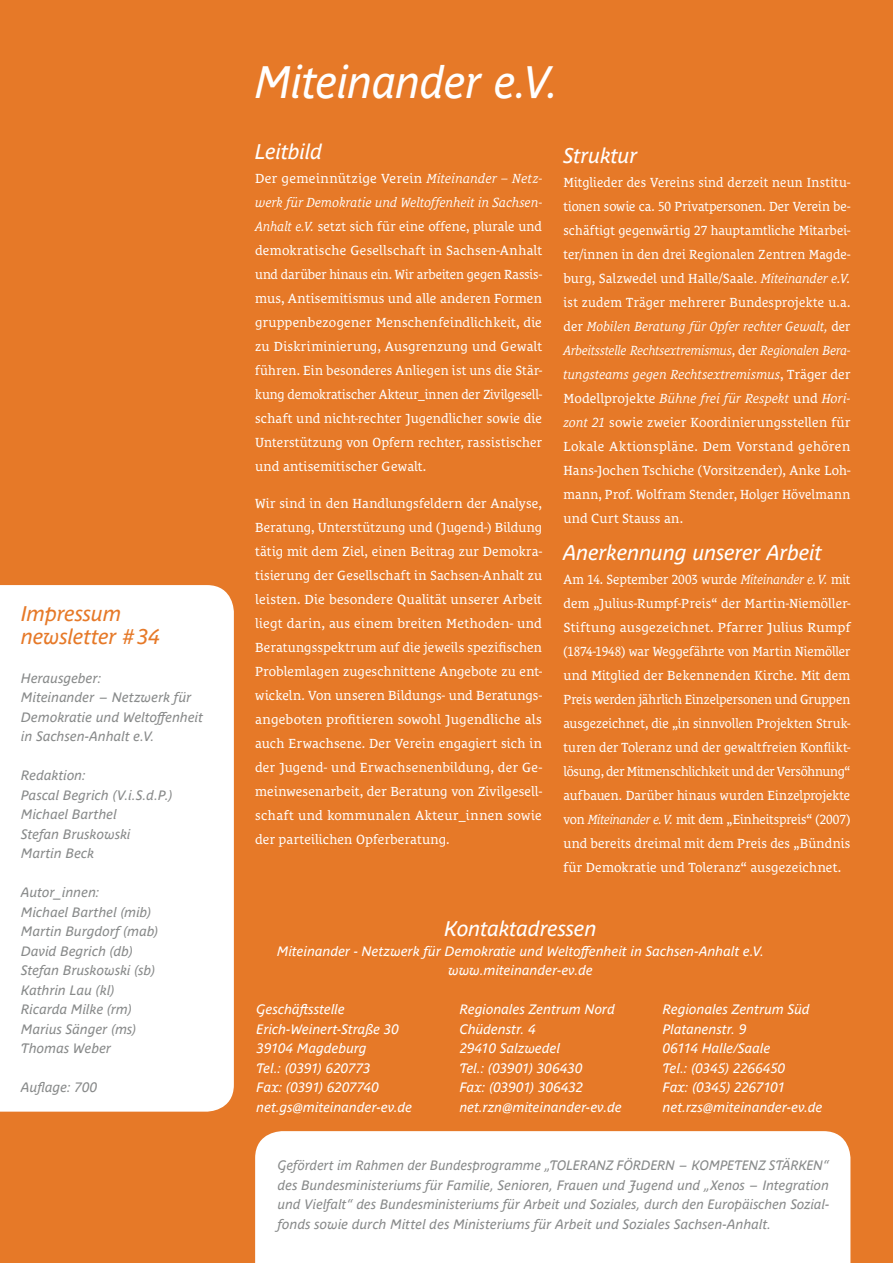
<style>
.page{position:relative;width:893px;height:1263px;background:#e67928}
.page>*{position:absolute;margin:0;border:0;box-sizing:border-box;transform-origin:0 0}
.t1{font:italic 45px "Parisine Plus Ptf";letter-spacing:-.015em;color:#fff;scale:.96 1}
.t2{font:italic 21px "Parisine Plus Ptf";letter-spacing:-.01em;color:#fff}
.t3{font:italic 21px/22.5px "Parisine Plus Ptf";letter-spacing:-.01em;color:#e67928}
.t4{font:13.5px/24px "Le Monde Courrier";letter-spacing:.005em;color:#fff;text-align:justify;scale:.96 1}
.t5{font:13.5px/24px "Le Monde Courrier";letter-spacing:.005em;color:#fff}
.t6{font:italic 13.5px/19.5px "Parisine Plus Ptf";letter-spacing:.005em;color:#fff}
.t7{font:italic 13.5px/19.5px "Parisine Plus Ptf";letter-spacing:.005em;color:#888a8a}
.t8{font:italic 13.5px/19.5px "Parisine Plus Ptf";letter-spacing:.005em;color:#888a8a;text-align:justify;scale:.96 1}
.s1{font-style:italic}
</style>
<div class="page">
<div style="left:0;top:585px;width:234px;height:526px;background:#fff"></div>
<div style="left:255px;top:1131px;width:595px;height:132px;background:#fff"></div>
<h2 class="t3" style="left:21px;top:601px;width:141px">Impressum newsletter #34</h2>
<p class="t7" style="left:21px;top:667px;width:184px">Herausgeber:<br>Miteinander – Netzwerk für<br>Demokratie und Weltoffenheit in Sachsen-Anhalt e.V.</p>
<p class="t7" style="left:21px;top:764px;width:153px">Redaktion:<br>Pascal Begrich (V.i.S.d.P.)<br>Michael Barthel<br>Stefan Bruskowski<br>Martin Beck</p>
<p class="t7" style="left:21px;top:881px;width:139px">Autor_innen:<br>Michael Barthel (mib)<br>Martin Burgdorf (mab)<br>David Begrich (db)<br>Stefan Bruskowski (sb)<br>Kathrin Lau (kl)<br>Ricarda Milke (rm)<br>Marius Sänger (ms)<br>Thomas Weber</p>
<p class="t7" style="left:21px;top:1076px;width:78px">Auflage: 700</p>
<h1 class="t1" style="left:255px;top:48px;width:318px">Miteinander e.V.</h1>
<h2 class="t2" style="left:255px;top:136px;width:69px">Leitbild</h2>
<p class="t5" style="left:255px;top:166px;width:289px">Der gemeinnützige Verein <span class="s1">Miteinander – Netz&shy;werk für Demokratie und Weltoffenheit in Sachsen-- Anhalt e.V.</span> setzt sich für eine offene, plurale und demokratische Gesellschaft in Sachsen-Anhalt und darüber hinaus ein. Wir arbeiten gegen Rassis&shy;mus, Antisemitismus und alle anderen Formen gruppenbezogener Menschenfeindlichkeit, die zu Diskriminierung, Ausgrenzung und Gewalt führen. Ein besonderes Anliegen ist uns die Stär&shy;kung demokratischer Akteur_innen der Zivilgesell&shy;schaft und nicht-rechter Jugendlicher sowie die Unterstützung von Opfern rechter, rassistischer und antisemitischer Gewalt.</p>
<p class="t5" style="left:255px;top:491px;width:289px;text-align:justify">Wir sind in den Handlungsfeldern der Analyse, Beratung, Unterstützung und (Jugend-) Bildung tätig mit dem Ziel, einen Beitrag zur Demokra&shy;tisierung der Gesellschaft in Sachsen-Anhalt zu leisten. Die besondere Qualität unserer Arbeit liegt darin, aus einem breiten Methoden- und Beratungsspektrum auf die jeweils spezifischen Problemlagen zugeschnittene Angebote zu ent&shy;wickeln. Von unseren Bildungs- und Beratungs&shy;angeboten profitieren sowohl Jugendliche als auch Erwachsene. Der Verein engagiert sich in der Jugend- und Erwachsenenbildung, der Ge&shy;meinwesenarbeit, der Beratung von Zivilgesell&shy;schaft und kommunalen Akteur_innen sowie der parteilichen Opferberatung.</p>
<h2 class="t2" style="left:563px;top:140px;width:76px">Struktur</h2>
<p class="t4" style="left:563px;top:170px;width:300px">Mitglieder des Vereins sind derzeit neun Institu&shy;tionen sowie ca. 50 Privatpersonen. Der Verein be&shy;schäftigt gegenwärtig 27 hauptamtliche Mitarbei&shy;ter/innen in den drei Regionalen Zentren Magde&shy;burg, Salzwedel und Halle/Saale. <span class="s1">Miteinander e.V. </span>ist zudem Träger mehrerer Bundesprojekte u.a. der <span class="s1">Mobilen Beratung für Opfer rechter Gewalt,</span> der <span class="s1">Arbeitsstelle Rechtsextremismus</span>, der <span class="s1">Regionalen Bera&shy;tungsteams gegen Rechtsextremismus</span>, Träger der Modellprojekte <span class="s1">Bühne frei für Respekt</span> und <span class="s1">Hori&shy;zont 21</span> sowie zweier Koordinierungsstellen für Lokale Aktionspläne. Dem Vorstand gehören Hans-Jochen Tschiche (Vorsitzender), Anke Loh&shy;mann, Prof. Wolfram Stender, Holger Hövelmann und Curt Stauss an.</p>
<h2 class="t2" style="left:563px;top:537px;width:260px">Anerkennung unserer Arbeit</h2>
<p class="t4" style="left:563px;top:567px;width:300px">Am 14. September 2003 wurde <span class="s1">Miteinander e.V.</span> mit dem „Julius-Rumpf-Preis“ der Martin-Niemöller-Stiftung ausgezeichnet. Pfarrer Julius Rumpf (1874-1948) war Weggefährte von Martin Niemöller und Mitglied der Bekennenden Kirche. Mit dem Preis werden jährlich Einzelpersonen und Gruppen ausgezeichnet, die „in sinnvollen Projekten Struk&shy;turen der Toleranz und der gewaltfreien Konflikt&shy;lösung, der Mitmenschlichkeit und der Versöhnung“ aufbauen. Darüber hinaus wurden Einzelprojekte von <span class="s1">Miteinander e.V.</span> mit dem „Einheitspreis“ (2007) und bereits dreimal mit dem Preis des „Bündnis für Demokratie und Toleranz“ ausgezeichnet.</p>
<h2 class="t2" style="left:445px;top:913px;width:154px">Kontaktadressen</h2>
<p class="t6" style="left:277px;top:940px;width:489px;text-align:center">Miteinander - Netzwerk für Demokratie und Weltoffenheit in Sachsen-Anhalt e.V. www.miteinander-ev.de</p>
<p class="t6" style="left:257px;top:998px;width:157px">Geschäftsstelle<br>Erich-Weinert-Straße 30<br>39104 Magdeburg<br>Tel.: (0391) 620773<br>Fax: (0391) 6207740 net.gs@miteinander-ev.de</p>
<p class="t6" style="left:460px;top:998px;width:164px">Regionales Zentrum Nord<br>Chüdenstr. 4<br>29410 Salzwedel<br>Tel.: (03901) 306430<br>Fax: (03901) 306432 net.rzn@miteinander-ev.de</p>
<p class="t6" style="left:663px;top:998px;width:161px">Regionales Zentrum Süd<br>Platanenstr. 9<br>06114 Halle/Saale<br>Tel.: (0345) 2266450<br>Fax: (0345) 2267101 net.rzs@miteinander-ev.de</p>
<p class="t8" style="left:278px;top:1154px;width:576px">Gefördert im Rahmen der Bundesprogramme „TOLERANZ FÖRDERN – KOMPETENZ STÄRKEN“ des Bundesministeriums für Familie, Senioren, Frauen und Jugend und „Xenos – Integration und Vielfalt“ des Bundesministeriums für Arbeit und Soziales, durch den Europäischen Sozial&shy;fonds sowie durch Mittel des Ministeriums für Arbeit und Soziales Sachsen-Anhalt.</p>
</div>
